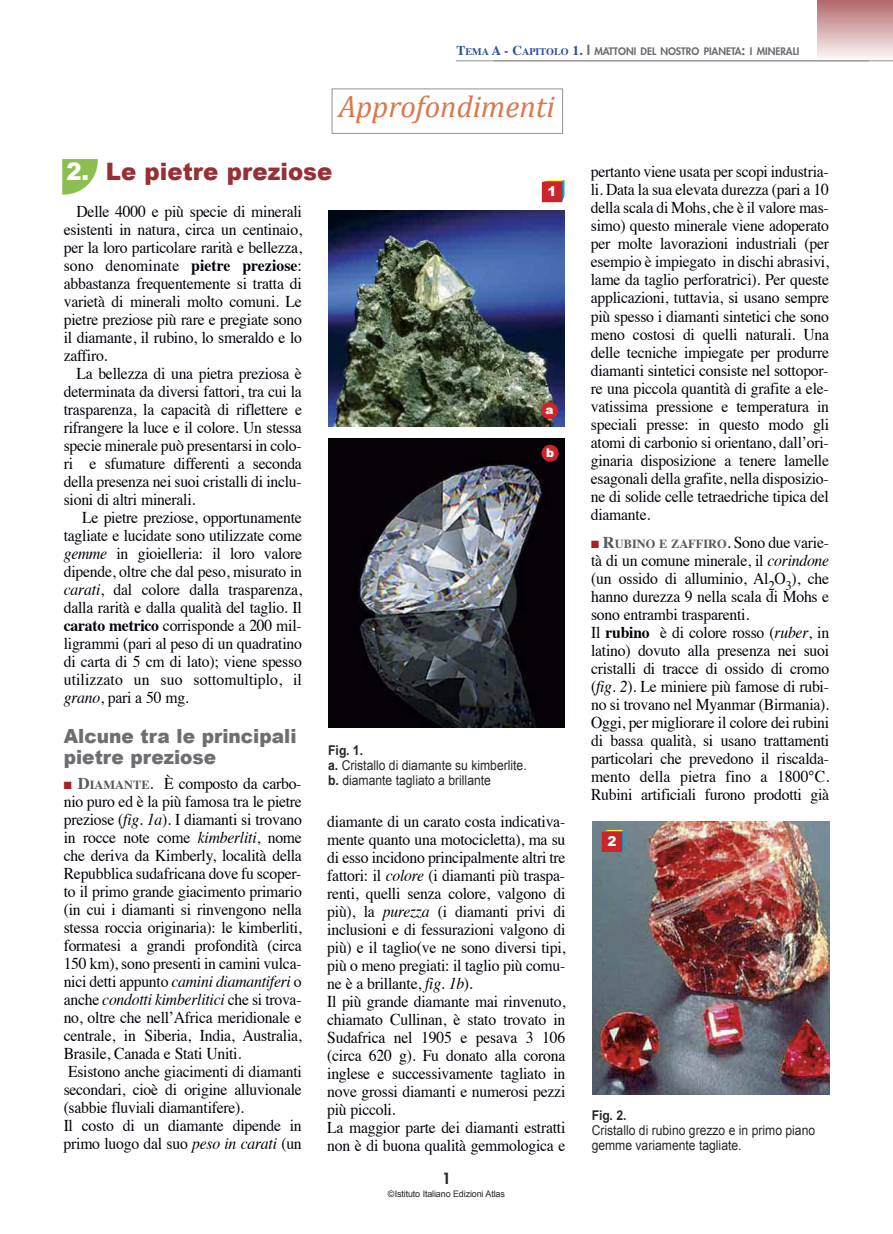
<style>
.page{position:relative;width:893px;height:1234px;background:#fff}
.page>*{position:absolute;margin:0;border:0;box-sizing:border-box;transform-origin:0 0}
.t1{font:italic 30.6px "Cambria";color:#d9784f}
.t2{font:900 24px "Arial";color:#973035;scale:.95 1}
.t3{font:900 19.5px/21px "Arial";color:#6d6e71;scale:.95 1}
.t4{font:16.5px/18px "Times";letter-spacing:-.015em;color:#00000a;text-align:justify;scale:.95 1}
.t5{font:800 15px "Futura";color:#272627}
.t6{font:13.5px/15px "Arial";color:#272627;scale:.9 1}
.t7{font:700 13.5px "Arial";color:#272627;scale:.9 1}
.t8{font:900 13.5px "Arial";color:#fff}
.t9{font:900 12px "Arial";color:#fff}
.t10{font:800 10.2px "Futura";color:#6d6e71}
.t11{font:9px "Arial";letter-spacing:-.015em;color:#272627}
.s1{font-family:"Times";font-weight:700;font-size:13.5px;color:#2d4f9f}
.s2{font-family:"Times";font-weight:700;color:#2d4f9f}
.s3{font-size:13.5px}
.s4{color:#fff}
.s5{font-weight:700}
.s6{font-style:italic}
.s7{color:#a91f26}
.s8{font-weight:700;color:#58595c}
.s9{font-weight:700;font-size:12.3px;color:#58595c}
</style>
<div class="page">
<svg style="left:62px;top:159px;width:36px;height:35px"></svg>
<hr style="left:456px;top:60px;width:413px;height:1px;background:#919396">
<div style="left:817px;top:0;width:76px;height:59px;background:linear-gradient(to bottom,#b3686c,#fbf7f7)"></div>
<hr style="left:494px;top:60px;width:399px;height:1px;background:#919396">
<img style="left:329px;top:211px;width:235px;height:215px">
<img style="left:329px;top:438px;width:235px;height:289px">
<div style="left:541px;top:402px;width:17px;height:17px;background:#cc262b;border-radius:50%"></div>
<div style="left:542px;top:444px;width:17px;height:17px;background:#cc262b;border-radius:50%"></div>
<img style="left:592px;top:821px;width:237px;height:273px">
<div style="left:332px;top:88px;width:231px;height:46px;border:1px solid #919396"></div>
<img style="left:542px;top:180px;width:22px;height:22px">
<img style="left:602px;top:829px;width:22px;height:22px">
<p class="t10" style="left:456px;top:46px;width:345px"><span class="s1">t</span><span class="s2">ema</span> <span class="s1">a - C</span><span class="s2">apitolo</span> <span class="s1">1.</span> <span class="s3">I</span> MATTONI DEL NOSTRO PIANETA<span class="s3">:</span> I MINERALI</p>
<h1 class="t1" style="left:338px;top:88px;width:218px">Approfondimenti</h1>
<h2 class="t2" style="left:66px;top:154px;width:282px"><span class="s4">2.</span> Le pietre preziose</h2>
<p class="t8" style="left:547px;top:181px;width:11px">1</p>
<p class="t4" style="left:64px;top:203px;width:252px;text-indent:13px">Delle 4000 e più specie di minerali esistenti in natura, circa un centinaio, per la loro particolare rarità e bellezza, sono denominate <span class="s5">pietre preziose</span>: abbastanza frequentemente si tratta di varietà di minerali molto comuni. Le pietre preziose più rare e pregiate sono il diamante, il rubino, lo smeraldo e lo zaffiro.</p>
<p class="t4" style="left:64px;top:365px;width:252px;text-indent:13px">La bellezza di una pietra preziosa è determinata da diversi fattori, tra cui la trasparenza, la capacità di riflettere e rifrangere la luce e il colore. Un stessa specie minerale può presentarsi in colo&shy;ri e sfumature differenti a seconda della presenza nei suoi cristalli di inclu&shy;sioni di altri minerali.</p>
<p class="t4" style="left:64px;top:509px;width:252px;text-indent:18px">Le pietre preziose, opportunamente tagliate e lucidate sono utilizzate come <span class="s6">gemme</span> in gioielleria: il loro valore dipende, oltre che dal peso, misurato in <span class="s6">carati</span>, dal colore dalla trasparenza, dalla rarità e dalla qualità del taglio. Il <span class="s5">carato metrico</span> corrisponde a 200 mil&shy;ligrammi (pari al peso di un quadratino di carta di 5 cm di lato); viene spesso utilizzato un suo sottomultiplo, il <span class="s6">grano</span>, pari a 50 mg.</p>
<p class="t3" style="left:64px;top:724px;width:246px">Alcune tra le principali pietre preziose</p>
<p class="t4" style="left:64px;top:775px;width:252px;text-align:left"><span class="s7">■</span> <span class="s8">D</span><span class="s9">iamante</span>. È composto da carbo&shy;nio puro ed è la più famosa tra le pietre preziose (<span class="s6">fig. 1a</span>). I diamanti si trovano in rocce note come <span class="s6">kimberliti</span>, nome che deriva da Kimberly, località della Repubblica sudafricana dove fu scoper&shy;to il primo grande giacimento primario (in cui i diamanti si rinvengono nella stessa roccia originaria): le kimberliti, formatesi a grandi profondità (circa 150 km), sono presenti in camini vulca&shy;nici detti appunto <span class="s6">camini diamantiferi</span> o anche <span class="s6">condotti kimberlitici</span> che si trova&shy;no, oltre che nell’Africa meridionale e centrale, in Siberia, India, Australia, Brasile, Canada e Stati Uniti.<br>Esistono anche giacimenti di diamanti secondari, cioè di origine alluvionale (sabbie fluviali diamantifere).<br>Il costo di un diamante dipende in primo luogo dal suo <span class="s6">peso in carati</span> (un</p>
<p class="t9" style="left:545px;top:400px;width:10px">a</p>
<p class="t9" style="left:546px;top:443px;width:10px">b</p>
<p class="t6" style="left:328px;top:742px;width:222px"><span class="s5">Fig. 1.<br></span><span class="s5">a.</span> Cristallo di diamante su kimberlite. <span class="s5">b.</span> diamante tagliato a brillante</p>
<p class="t4" style="left:327px;top:813px;width:252px;text-align:left">diamante di un carato costa indicativa&shy;mente quanto una motocicletta), ma su di esso incidono principalmente altri tre fattori: il <span class="s6">colore</span> (i diamanti più traspa&shy;renti, quelli senza colore, valgono di più), la <span class="s6">purezza</span> (i diamanti privi di inclusioni e di fessurazioni valgono di più) e il taglio(ve ne sono diversi tipi, più o meno pregiati: il taglio più comu&shy;ne è a brillante, <span class="s6">fig. 1b</span>).<br>Il più grande diamante mai rinvenuto, chiamato Cullinan, è stato trovato in Sudafrica nel 1905 e pesava 3 106 (circa 620 g). Fu donato alla corona inglese e successivamente tagliato in nove grossi diamanti e numerosi pezzi più piccoli.<br>La maggior parte dei diamanti estratti non è di buona qualità gemmologica e</p>
<p class="t5" style="left:442px;top:1170px;width:10px">1</p>
<p class="t11" style="left:388px;top:1188px;width:118px">©Istituto Italiano Edizioni Atlas</p>
<p class="t4" style="left:591px;top:164px;width:252px">pertanto viene usata per scopi industria&shy;li. Data la sua elevata durezza (pari a 10 della scala di Mohs, che è il valore mas&shy;simo) questo minerale viene adoperato per molte lavorazioni industriali (per esempio è impiegato in dischi abrasivi, lame da taglio perforatrici). Per queste applicazioni, tuttavia, si usano sempre più spesso i diamanti sintetici che sono meno costosi di quelli naturali. Una delle tecniche impiegate per produrre diamanti sintetici consiste nel sottopor&shy;re una piccola quantità di grafite a ele&shy;vatissima pressione e temperatura in speciali presse: in questo modo gli atomi di carbonio si orientano, dall’ori&shy;ginaria disposizione a tenere lamelle esagonali della grafite, nella disposizio&shy;ne di solide celle tetraedriche tipica del diamante.</p>
<p class="t4" style="left:591px;top:535px;width:252px;text-align:left"><span class="s7">■</span> <span class="s8">R</span><span class="s9">ubino e zaffiRo</span>. Sono due varie&shy;tà di un comune minerale, il <span class="s6">corindone </span>(un ossido di alluminio, Al<sub>2</sub>O<sub>3</sub>), che hanno durezza 9 nella scala di Mohs e sono entrambi trasparenti.<br>Il <span class="s5">rubino</span> è di colore rosso (<span class="s6">ruber</span>, in latino) dovuto alla presenza nei suoi cristalli di tracce di ossido di cromo (<span class="s6">fig. 2</span>). Le miniere più famose di rubi&shy;no si trovano nel Myanmar (Birmania).<br>Oggi, per migliorare il colore dei rubini di bassa qualità, si usano trattamenti particolari che prevedono il riscalda&shy;mento della pietra fino a 1800°C.<br>Rubini artificiali furono prodotti già</p>
<p class="t8" style="left:607px;top:830px;width:11px">2</p>
<p class="t7" style="left:592px;top:1109px;width:40px">Fig. 2.</p>
<p class="t6" style="left:592px;top:1122px;width:250px">Cristallo di rubino grezzo e in primo piano gemme variamente tagliate.</p>
</div>
